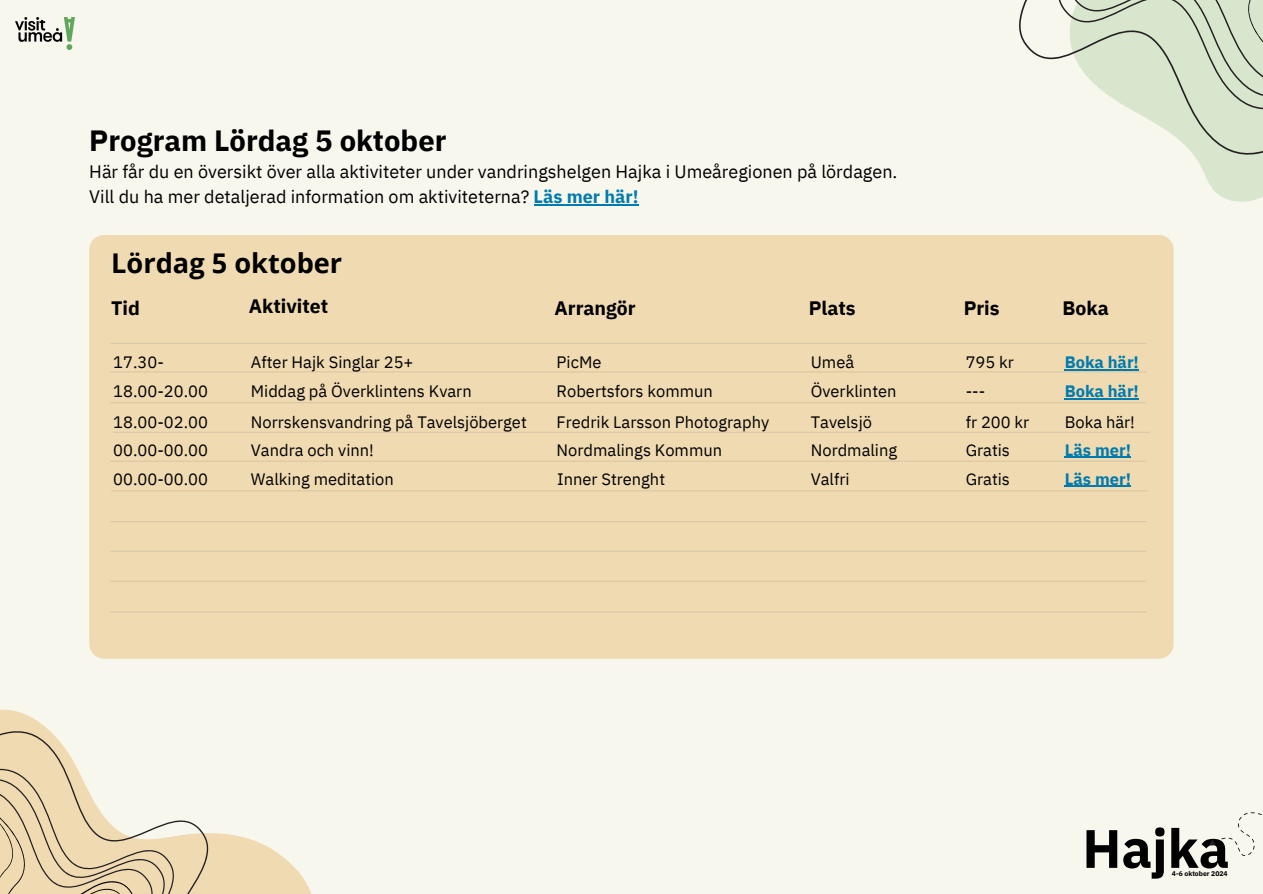
<style>
.page{position:relative;width:1263px;height:894px;background:#fff}
.page>*{position:absolute;margin:0;border:0;box-sizing:border-box;transform-origin:0 0}
.t1{font:700 54px "IBM Plex Sans";color:#000}
.t2{font:700 29.25px "IBM Plex Sans";color:#000}
.t3{font:700 27.15px "Open Sans";color:#000}
.t4{font:700 19.35px "IBM Plex Sans";color:#000}
.t5{font:18px/24.8px "IBM Plex Sans";color:#000}
.t6{font:16.5px "IBM Plex Sans";color:#000}
.t7{font:700 16.5px "IBM Plex Sans";color:#007bae}
.t8{font:700 6.9px "IBM Plex Sans";color:#000}
.s1{font-weight:700;color:#007bae}
</style>
<div class="page">
<div style="left:0;top:0;width:1263px;height:893px;background:#f8f7ed"></div>
<svg style="left:1021px;top:0;width:242px;height:202px;fill:#d7e6cd"></svg>
<svg style="left:1246px;top:0;width:17px;height:68px"></svg>
<svg style="left:1209px;top:812px;width:53px;height:44px"></svg>
<hr style="left:534px;top:204px;width:104px;height:1px;background:#007bae">
<svg style="left:263px;top:658px;width:108px;height:235px"></svg>
<svg style="left:100px;top:658px;width:163px;height:235px"></svg>
<svg style="left:100px;top:666px;width:114px;height:227px"></svg>
<svg style="left:0;top:676px;width:202px;height:217px"></svg>
<div style="left:89px;top:235px;width:1085px;height:423px;background:#efdab1"></div>
<hr style="left:110px;top:343px;width:1036px;height:1px;background:#d8c8a8">
<hr style="left:110px;top:371px;width:1036px;height:1px;background:#d8c8a8">
<hr style="left:110px;top:402px;width:1036px;height:1px;background:#d8c8a8">
<hr style="left:113px;top:431px;width:1037px;height:2px;background:#d8c8a8">
<hr style="left:110px;top:460px;width:1036px;height:1px;background:#d8c8a8">
<hr style="left:111px;top:490px;width:1036px;height:1px;background:#d8c8a8">
<hr style="left:110px;top:521px;width:1036px;height:1px;background:#d8c8a8">
<hr style="left:110px;top:550px;width:1036px;height:1px;background:#d8c8a8">
<hr style="left:110px;top:580px;width:1036px;height:1px;background:#d8c8a8">
<hr style="left:110px;top:611px;width:1036px;height:1px;background:#d8c8a8">
<hr style="left:1065px;top:457px;width:66px;height:1px;background:#007bae">
<img style="left:16px;top:18px;width:58px;height:31px">
<hr style="left:1065px;top:398px;width:74px;height:1px;background:#007bae">
<hr style="left:1065px;top:369px;width:74px;height:1px;background:#007bae">
<hr style="left:1065px;top:485px;width:66px;height:2px;background:#007bae">
<p class="t2" style="left:89px;top:121px;width:359px">Program Lördag 5 oktober</p>
<p class="t5" style="left:89px;top:159px;width:810px">Här får du en översikt över alla aktiviteter under vandringshelgen Hajka i Umeåregionen på lördagen.<br>Vill du ha mer detaljerad information om aktiviteterna? <span class="s1">Läs mer här!</span></p>
<p class="t3" style="left:111px;top:244px;width:233px">Lördag 5 oktober</p>
<p class="t4" style="left:111px;top:295px;width:30px">Tid</p>
<p class="t4" style="left:249px;top:293px;width:81px">Aktivitet</p>
<h2 class="t4" style="left:555px;top:295px;width:83px">Arrangör</h2>
<h4 class="t4" style="left:809px;top:295px;width:48px">Plats</h4>
<h5 class="t4" style="left:964px;top:295px;width:37px">Pris</h5>
<h2 class="t4" style="left:1063px;top:295px;width:48px">Boka</h2>
<h4 class="t6" style="left:113px;top:351px;width:52px">17.30-</h4>
<h4 class="t6" style="left:251px;top:351px;width:164px">After Hajk Singlar 25+</h4>
<h4 class="t6" style="left:557px;top:351px;width:46px">PicMe</h4>
<h4 class="t6" style="left:811px;top:351px;width:45px">Umeå</h4>
<h4 class="t6" style="left:966px;top:351px;width:50px">795 kr</h4>
<h4 class="t7" style="left:1065px;top:351px;width:76px">Boka här!</h4>
<h4 class="t6" style="left:113px;top:380px;width:96px">18.00-20.00</h4>
<h4 class="t6" style="left:251px;top:380px;width:222px">Middag på Överklintens Kvarn</h4>
<h4 class="t6" style="left:557px;top:380px;width:158px">Robertsfors kommun</h4>
<h3 class="t6" style="left:811px;top:380px;width:87px">Överklinten</h3>
<h4 class="t6" style="left:966px;top:380px;width:21px">---</h4>
<h4 class="t7" style="left:1065px;top:380px;width:76px">Boka här!</h4>
<h4 class="t6" style="left:113px;top:410px;width:96px">18.00-02.00</h4>
<h4 class="t6" style="left:251px;top:410px;width:277px">Norrskensvandring på Tavelsjöberget</h4>
<p class="t6" style="left:557px;top:410px;width:214px">Fredrik Larsson Photography</p>
<h3 class="t6" style="left:811px;top:410px;width:63px">Tavelsjö</h3>
<h4 class="t6" style="left:966px;top:410px;width:65px">fr 200 kr</h4>
<h4 class="t6" style="left:1065px;top:410px;width:72px">Boka här!</h4>
<h5 class="t6" style="left:113px;top:438px;width:96px">00.00-00.00</h5>
<h5 class="t6" style="left:251px;top:438px;width:124px">Vandra och vinn!</h5>
<h5 class="t6" style="left:557px;top:438px;width:167px">Nordmalings Kommun</h5>
<h5 class="t6" style="left:811px;top:438px;width:88px">Nordmaling</h5>
<h4 class="t6" style="left:966px;top:438px;width:46px">Gratis</h4>
<h5 class="t7" style="left:1065px;top:438px;width:68px">Läs mer!</h5>
<h4 class="t6" style="left:113px;top:467px;width:96px">00.00-00.00</h4>
<h4 class="t6" style="left:251px;top:467px;width:144px">Walking meditation</h4>
<h4 class="t6" style="left:557px;top:467px;width:110px">Inner Strenght</h4>
<h3 class="t6" style="left:811px;top:467px;width:40px">Valfri</h3>
<h4 class="t6" style="left:966px;top:467px;width:46px">Gratis</h4>
<h4 class="t7" style="left:1065px;top:467px;width:68px">Läs mer!</h4>
<p class="t1" style="left:1082px;top:812px;width:149px">Hajka</p>
<p class="t8" style="left:1172px;top:868px;width:57px">4-6 oktober 2024</p>
</div>
